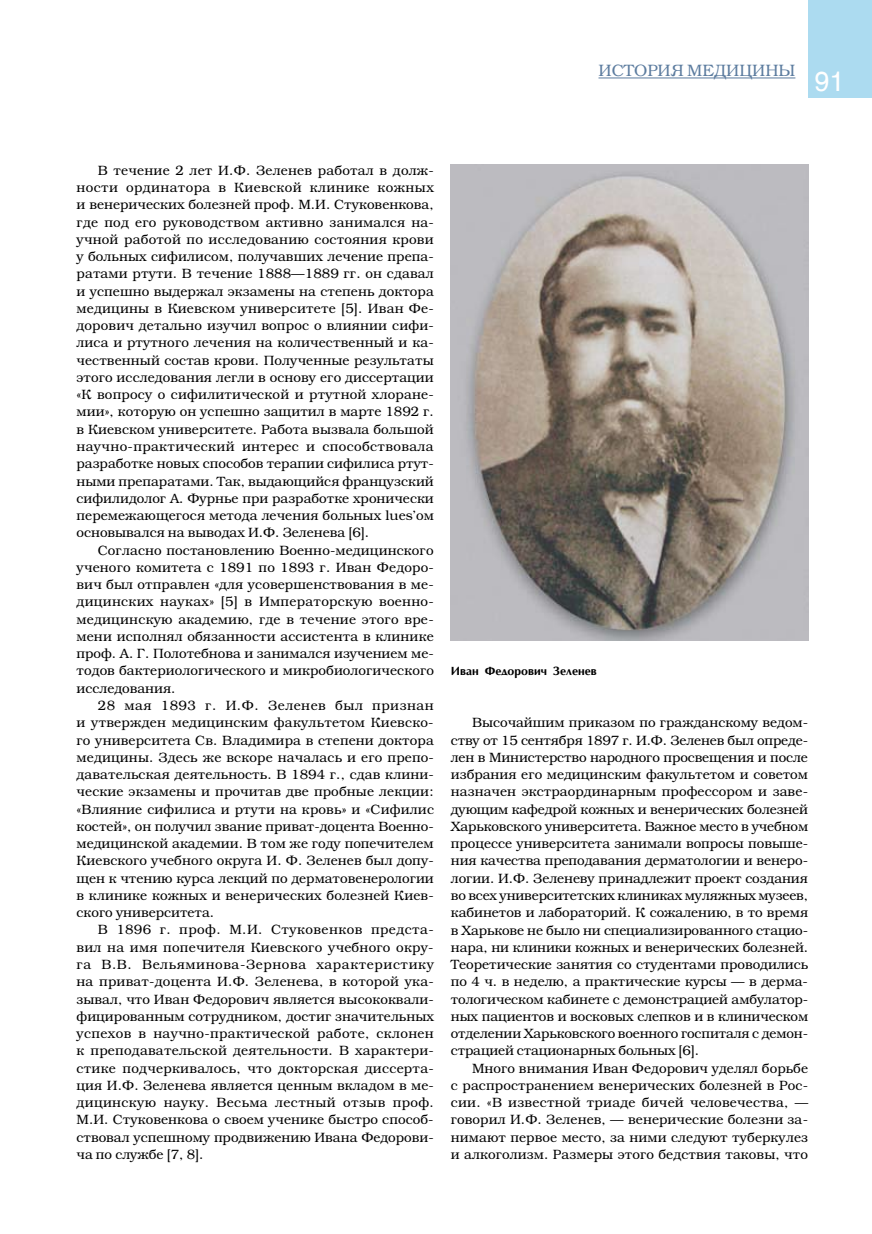
<style>
.page{position:relative;width:872px;height:1234px;background:#fff}
.page>*{position:absolute;margin:0;border:0;box-sizing:border-box;transform-origin:0 0}
.t1{font:27px "Helios";color:#fff}
.t2{font:300 16.5px "Bookman C";color:#5c7c9f}
.t3{font:300 13.5px/17.2px "Bookman C";letter-spacing:.005em;color:#000;text-align:justify}
.t4{font:700 12px "AG Optima";color:#000}
</style>
<div class="page">
<div style="left:808px;top:0;width:64px;height:98px;background:#acdbf0"></div>
<hr style="left:598px;top:77px;width:197px;height:1px;background:#5c7c9f">
<img style="left:451px;top:164px;width:357px;height:476px">
<p class="t2" style="left:598px;top:61px;width:197px">ИСТОРИЯ МЕДИЦИНЫ</p>
<h1 class="t1" style="left:814px;top:67px;width:32px">91</h1>
<p class="t3" style="left:77px;top:161px;width:359px;text-indent:21px">В течение 2 лет И.Ф. Зеленев работал в долж&shy;ности ординатора в Киевской клинике кожных и венерических болезней проф. М.И. Стуковенкова, где под его руководством активно занимался на&shy;учной работой по исследованию состояния крови у больных сифилисом, получавших лечение препа&shy;ратами ртути. В течение 1888—1889 гг. он сдавал и успешно выдержал экзамены на степень доктора медицины в Киевском университете [5]. Иван Фе&shy;дорович детально изучил вопрос о влиянии сифи&shy;лиса и ртутного лечения на количественный и ка&shy;чественный состав крови. Полученные результаты этого исследования легли в основу его диссертации «К вопросу о сифилитической и ртутной хлоране&shy;мии», которую он успешно защитил в марте 1892 г. в Киевском университете. Работа вызвала большой научно-практический интерес и способствовала разработке новых способов терапии сифилиса ртут&shy;ными препаратами. Так, выдающийся французский сифилидолог А. Фурнье при разработке хронически перемежающегося метода лечения больных lues’ом основывался на выводах И.Ф. Зеленева [6].</p>
<p class="t3" style="left:77px;top:541px;width:359px;text-indent:21px">Согласно постановлению Военно-медицинского ученого комитета с 1891 по 1893 г. Иван Федоро&shy;вич был отправлен «для усовершенствования в ме&shy;дицинских науках» [5] в Императорскую военно&shy;медицинскую академию, где в течение этого вре&shy;мени исполнял обязанности ассистента в клинике проф. А. Г. Полотебнова и занимался изучением ме&shy;тодов бактериологического и микробиологического исследования.</p>
<p class="t3" style="left:77px;top:696px;width:359px;text-indent:21px">28 мая 1893 г. И.Ф. Зеленев был признан и утвержден медицинским факультетом Киевско&shy;го университета Св. Владимира в степени доктора медицины. Здесь же вскоре началась и его препо&shy;давательская деятельность. В 1894 г., сдав клини&shy;ческие экзамены и прочитав две пробные лекции: «Влияние сифилиса и ртути на кровь» и «Сифилис костей», он получил звание приват-доцента Военно&shy;медицинской академии. В том же году попечителем Киевского учебного округа И. Ф. Зеленев был допу&shy;щен к чтению курса лекций по дерматовенерологии в клинике кожных и венерических болезней Киев&shy;ского университета.</p>
<p class="t3" style="left:77px;top:921px;width:359px;text-indent:21px">В 1896 г. проф. М.И. Стуковенков предста&shy;вил на имя попечителя Киевского учебного окру&shy;га В.В. Вельяминова-Зернова характеристику на приват-доцента И.Ф. Зеленева, в которой ука&shy;зывал, что Иван Федорович является высококвали&shy;фицированным сотрудником, достиг значительных успехов в научно-практической работе, склонен к преподавательской деятельности. В характери&shy;стике подчеркивалось, что докторская диссерта&shy;ция И.Ф. Зеленева является ценным вкладом в ме&shy;дицинскую науку. Весьма лестный отзыв проф.<br>М.И. Стуковенкова о своем ученике быстро способ&shy;ствовал успешному продвижению Ивана Федорови&shy;ча по службе [7, 8].</p>
<p class="t4" style="left:451px;top:664px;width:147px">Иван Федорович Зеленев</p>
<p class="t3" style="left:451px;top:714px;width:359px;text-indent:21px">Высочайшим приказом по гражданскому ведом&shy;ству от 15 сентября 1897 г. И.Ф. Зеленев был опреде&shy;лен в Министерство народного просвещения и после избрания его медицинским факультетом и советом назначен экстраординарным профессором и заве&shy;дующим кафедрой кожных и венерических болезней Харьковского университета. Важное место в учебном процессе университета занимали вопросы повыше&shy;ния качества преподавания дерматологии и венеро&shy;логии. И.Ф. Зеленеву принадлежит проект создания во всех университетских клиниках муляжных музеев, кабинетов и лабораторий. К сожалению, в то время в Харькове не было ни специализированного стацио&shy;нара, ни клиники кожных и венерических болезней.<br>Теоретические занятия со студентами проводились по 4 ч. в неделю, а практические курсы — в дерма&shy;тологическом кабинете с демонстрацией амбулатор&shy;ных пациентов и восковых слепков и в клиническом отделении Харьковского военного госпиталя с демон&shy;страцией стационарных больных [6].</p>
<p class="t3" style="left:451px;top:1059px;width:359px;text-indent:21px">Много внимания Иван Федорович уделял борьбе с распространением венерических болезней в Рос&shy;сии. «В известной триаде бичей человечества, — говорил И.Ф. Зеленев, — венерические болезни за&shy;нимают первое место, за ними следуют туберкулез и алкоголизм. Размеры этого бедствия таковы, что</p>
</div>
